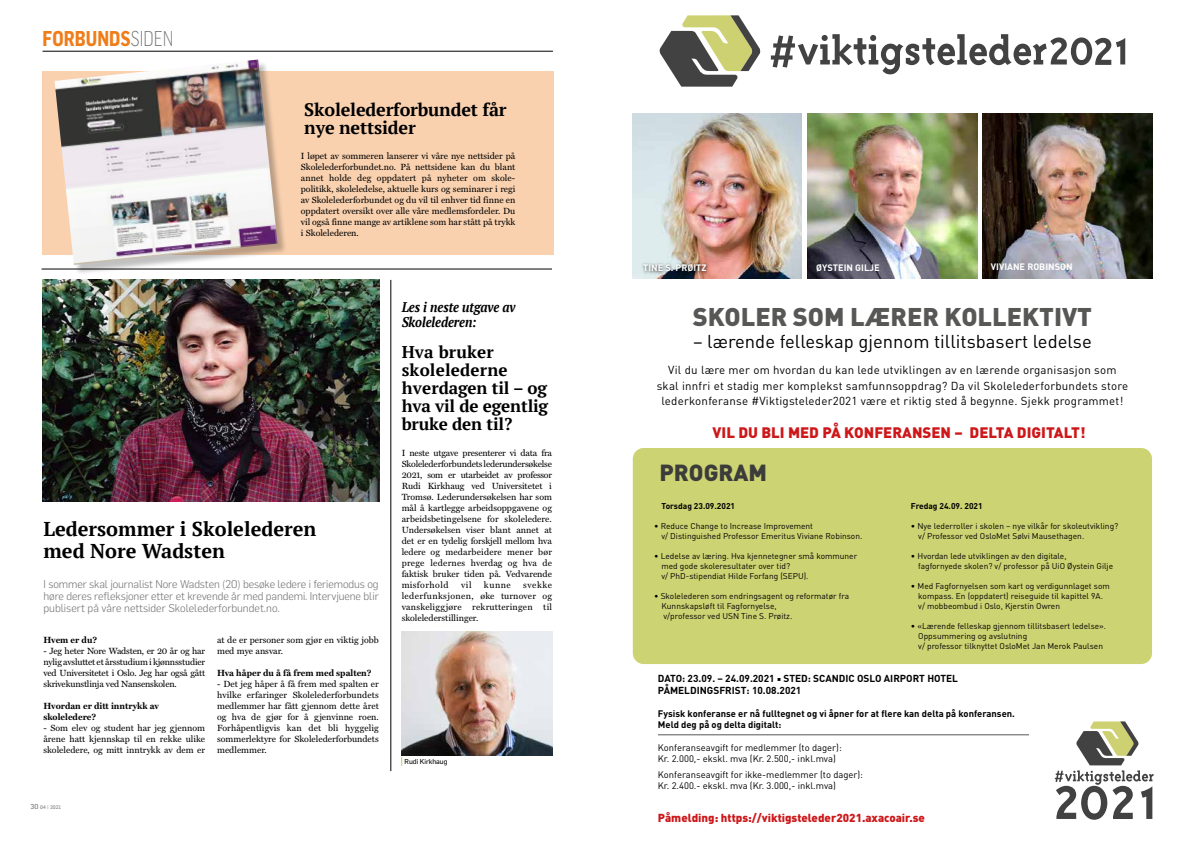
<style>
.page{position:relative;width:1191px;height:842px;background:#fff}
.page>*{position:absolute;margin:0;border:0;box-sizing:border-box;transform-origin:0 0}
.t1{font:900 25.3px "DIN";color:#575756}
.t2{font:900 23px "DIN";color:#3c3c3b}
.t3{font:700 21px "Flama Semicond";color:#ef7d1a;scale:.86 1}
.t4{font:700 20px/22px "PT Serif";color:#000}
.t5{font:18.4px "DIN";color:#000}
.t6{font:700 18px/18px "PT Serif";letter-spacing:-.01em;color:#000}
.t7{font:700 17px/18px "PT Serif";letter-spacing:-.01em;color:#000}
.t8{font:900 15px "DIN";color:#cd1719}
.t9{font:italic 700 14px/15px "PT Serif";letter-spacing:-.01em;color:#000;scale:.9 1}
.t10{font:11.5px/15.7px "DIN";letter-spacing:.02em;color:#000;text-align:center}
.t11{font:900 11.5px "DIN";color:#cd1719}
.t12{font:300 11px/12px "Flama";color:#747373;text-align:justify}
.t13{font:700 10px/12.1px "DIN";color:#000}
.t14{font:9.4px/11.3px "DIN";color:#000}
.t15{font:700 9.4px/11.3px "DIN";color:#000}
.t16{font:700 9.2px "DIN";color:#fff}
.t17{font:9px/11px "Miller Text Roman";color:#000;text-align:justify}
.t18{font:700 9px/11px "Miller Text";color:#000}
.t19{font:8.4px/10px "DIN";color:#000}
.t20{font:700 8.4px "DIN";color:#000}
.t21{font:7px "Flama Basic";color:#000}
.t22{font:5px "Flama";color:#747373}
.s1{font-weight:300;color:#747373}
.s2{font-size:7px}
.s3{font-family:"Minion Pro";font-weight:400}
</style>
<div class="page">
<div style="left:633px;top:448px;width:519px;height:216px;background:#ccd372;border-radius:11px"></div>
<img style="left:633px;top:114px;width:169px;height:165px">
<img style="left:808px;top:114px;width:169px;height:165px">
<img style="left:983px;top:114px;width:169px;height:165px">
<div style="left:640px;top:262px;width:69px;height:13px;background:#000;opacity:.74"></div>
<svg style="left:1054px;top:721px;width:99px;height:99px"></svg>
<svg style="left:771px;top:34px;width:354px;height:40px"></svg>
<svg style="left:659px;top:15px;width:101px;height:72px"></svg>
<hr style="left:658px;top:734px;width:371px;height:1px;background:#575756">
<div style="left:43px;top:71px;width:511px;height:183px;background:#f9d1af"></div>
<hr style="left:43px;top:51px;width:510px;height:1px;background:#000">
<hr style="left:42px;top:269px;width:510px;height:1px;background:#000">
<div style="left:56px;top:61px;width:232px;height:214px;background:#000;opacity:.25"></div>
<img style="left:54px;top:60px;width:223px;height:205px">
<img style="left:43px;top:280px;width:336px;height:222px">
<hr style="left:391px;top:280px;width:1px;height:491px;background:#000">
<img style="left:402px;top:632px;width:150px;height:123px">
<h3 class="t3" style="left:43px;top:26px;width:154px">FORBUNDS<span class="s1">SIDEN</span></h3>
<h3 class="t6" style="left:304px;top:101px;width:204px">Skolelederforbundet får nye nettsider</h3>
<p class="t17" style="left:301px;top:150px;width:216px">I løpet av sommeren lanserer vi våre nye nettsider på Skolelederforbundet.no. På nettsidene kan du blant annet holde deg oppdatert på nyheter om skole&shy;politikk, skoleledelse, aktuelle kurs og seminarer i regi av Skolelederforbundet og du vil til enhver tid finne en oppdatert oversikt over alle våre medlemsfordeler. Du vil også finne mange av artiklene som har stått på trykk i Skolelederen.</p>
<h3 class="t9" style="left:402px;top:299px;width:128px">Les i neste utgave av<br>Skolelederen:</h3>
<h3 class="t7" style="left:402px;top:343px;width:148px">Hva bruker skolelederne hverdagen til – og hva vil de egentlig bruke den til?</h3>
<h3 class="t4" style="left:43px;top:518px;width:274px">Ledersommer i Skolelederen med Nore Wadsten</h3>
<p class="t12" style="left:43px;top:578px;width:337px">I sommer skal journalist Nore Wadsten (20) besøke ledere i feriemodus og høre deres refleksjoner etter et krevende år med pandemi. Intervjuene blir publisert på våre nettsider Skolelederforbundet.no.</p>
<p class="t18" style="left:43px;top:634px;width:55px">Hvem er du?</p>
<p class="t17" style="left:43px;top:645px;width:163px">- Jeg heter Nore Wadsten, er 20 år og har nylig avsluttet et årsstudium i kjønnsstudier ved Universitetet i Oslo. Jeg har også gått skrivekunstlinja ved Nansenskolen.</p>
<p class="t18" style="left:43px;top:700px;width:117px">Hvordan er ditt inntrykk av skoleledere?</p>
<p class="t17" style="left:43px;top:722px;width:163px">- Som elev og student har jeg gjennom årene hatt kjennskap til en rekke ulike skoleledere, og mitt inntrykk av dem er</p>
<p class="t17" style="left:217px;top:634px;width:163px">at de er personer som gjør en viktig jobb med mye ansvar.</p>
<p class="t18" style="left:217px;top:667px;width:156px">Hva håper du å få frem med spalten?</p>
<p class="t17" style="left:217px;top:678px;width:163px">- Det jeg håper å få frem med spalten er hvilke erfaringer Skolelederforbundets medlemmer har fått gjennom dette året og hva de gjør for å gjenvinne roen.<br>Forhåpentligvis kan det bli hyggelig sommerlektyre for Skolelederforbundets medlemmer.</p>
<p class="t22" style="left:31px;top:804px;width:32px"><span class="s2">30</span> 04 | 2021</p>
<p class="t17" style="left:402px;top:447px;width:152px">I neste utgave presenterer vi data fra Skolelederforbundets lederundersøkelse 2021, som er utarbeidet av professor Rudi Kirkhaug ved Universitetet i Tromsø. Lederundersøkelsen har som mål å kartlegge arbeidsoppgavene og arbeidsbetingelsene for skoleledere.<br>Undersøkelsen viser blant annet at det er en tydelig forskjell mellom hva ledere og medarbeidere mener bør prege ledernes hverdag og hva de faktisk bruker tiden på. Vedvarende misforhold</p>
<p class="t17" style="left:402px;top:579px;width:152px;text-indent:121px">svekke lederfunksjonen, øke turnover og vanskeliggjøre rekrutteringen til skolelederstillinger.</p>
<p class="t17" style="left:461px;top:579px;width:12px">vil</p>
<p class="t17" style="left:484px;top:579px;width:28px">kunne</p>
<p class="t21" style="left:404px;top:756px;width:44px">Rudi Kirkhaug</p>
<p class="t16" style="left:643px;top:262px;width:65px">TINE S. PRØITZ</p>
<p class="t16" style="left:816px;top:261px;width:65px">ØYSTEIN GILJE</p>
<p class="t16" style="left:991px;top:261px;width:83px">VIVIANE ROBINSON</p>
<h1 class="t1" style="left:692px;top:300px;width:401px">SKOLER SOM LÆRER KOLLEKTIVT</h1>
<h3 class="t5" style="left:693px;top:330px;width:400px">– lærende felleskap gjennom tillitsbasert ledelse</h3>
<p class="t10" style="left:656px;top:362px;width:473px">Vil du lære mer om hvordan du kan lede utviklingen av en lærende organisasjon som skal innfri et stadig mer komplekst samfunnsoppdrag? Da vil Skolelederforbundets store lederkonferanse #Viktigsteleder2021 være et riktig sted å begynne. Sjekk programmet!</p>
<h3 class="t8" style="left:712px;top:422px;width:374px">VIL DU BLI MED PÅ KONFERANSEN – DELTA DIGITALT!</h3>
<h2 class="t2" style="left:659px;top:457px;width:109px">PROGRAM</h2>
<p class="t20" style="left:661px;top:500px;width:75px">Torsdag 23.09.2021</p>
<p class="t19" style="left:661px;top:521px;width:202px;text-indent:-7px">• Reduce Change to Increase Improvement<br>v/ Distinguished Professor Emeritus Viviane Robinson.</p>
<p class="t19" style="left:661px;top:551px;width:197px;text-indent:-7px">• Ledelse av læring. Hva kjennetegner små kommuner med gode skoleresultater over tid?<br>v/ PhD-stipendiat Hilde Forfang (SEPU).</p>
<p class="t19" style="left:661px;top:591px;width:189px;text-indent:-7px">• Skolelederen som endringsagent og reformatør fra<br>Kunnskapsløft til Fagfornyelse,<br>v/professor ved USN Tine S. Prøitz.</p>
<p class="t20" style="left:911px;top:500px;width:73px">Fredag 24.09. 2021</p>
<p class="t19" style="left:918px;top:521px;width:202px;text-indent:-7px">• Nye lederroller i skolen – nye vilkår for skoleutvikling? v/ Professor ved OsloMet Sølvi Mausethagen.</p>
<p class="t19" style="left:918px;top:551px;width:196px;text-indent:-7px">• Hvordan lede utviklingen av den digitale,<br>fagfornyede skolen? v/ professor på UiO Øystein Gilje</p>
<p class="t19" style="left:918px;top:581px;width:193px;text-indent:-7px">• Med Fagfornyelsen som kart og verdigunnlaget som kompass. En (oppdatert) reiseguide til kapittel 9A. v/ mobbeombud i Oslo, Kjerstin Owren</p>
<p class="t19" style="left:918px;top:621px;width:189px;text-indent:-7px">• «Lærende felleskap gjennom tillitsbasert ledelse».<br>Oppsummering og avslutning<br>v/ professor tilknyttet OsloMet Jan Merok Paulsen</p>
<p class="t13" style="left:658px;top:672px;width:302px">DATO: 23.09. – 24.09.2021 <span class="s3">■</span> STED: SCANDIC OSLO AIRPORT HOTEL<br>PÅMELDINGSFRIST: 10.08.2021</p>
<p class="t15" style="left:658px;top:707px;width:358px">Fysisk konferanse er nå fulltegnet og vi åpner for at flere kan delta på konferansen.<br>Meld deg på og delta digitalt:</p>
<p class="t14" style="left:658px;top:741px;width:185px">Konferanseavgift for medlemmer (to dager):<br>Kr. 2.000,- ekskl. mva (Kr. 2.500,- inkl.mva)</p>
<p class="t14" style="left:658px;top:768px;width:207px">Konferanseavgift for ikke-medlemmer (to dager):<br>Kr. 2.400.- ekskl. mva (Kr. 3.000,- inkl.mva)</p>
<p class="t11" style="left:658px;top:810px;width:269px">Påmelding: https://viktigsteleder2021.axacoair.se</p>
</div>
